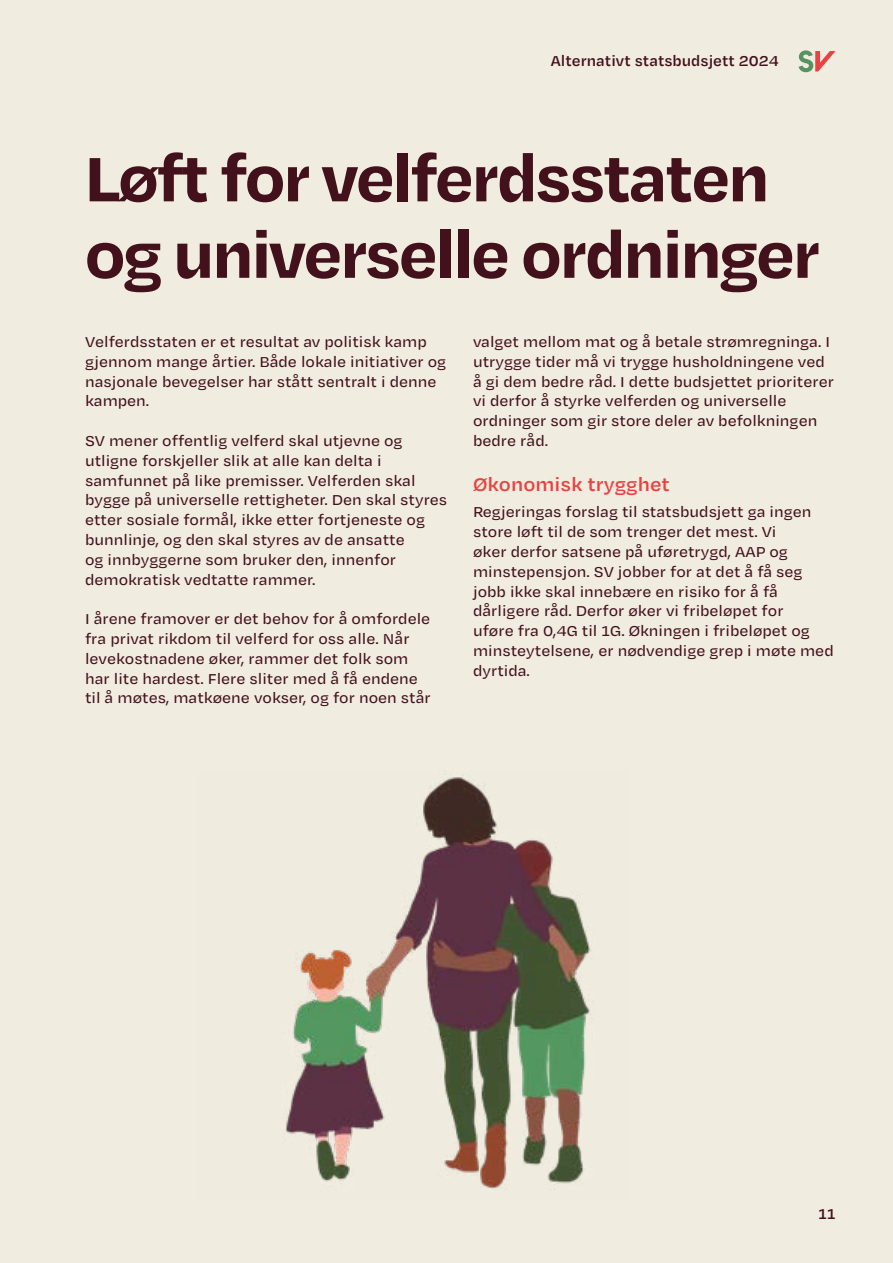
<style>
.page{position:relative;width:893px;height:1263px;background:#f0ecdf}
.page>*{position:absolute;margin:0;border:0;box-sizing:border-box;transform-origin:0 0}
.t1{font:700 72px/76.5px "Degular Text";letter-spacing:-.04em;color:#43111c}
.t2{font:600 21px "Degular Text";color:#e84242}
.t3{font:500 16.5px/19.8px "Degular Text";color:#43111c}
.t4{font:600 16.5px "Degular Text";color:#43111c}
</style>
<div class="page">
<svg style="left:799px;top:50px;width:37px;height:22px"></svg>
<img style="left:285px;top:775px;width:308px;height:415px">
<p class="t4" style="left:551px;top:50px;width:229px">Alternativt statsbudsjett 2024</p>
<h1 class="t1" style="left:84px;top:136px;width:738px">Løft for velferdsstaten og universelle ordninger</h1>
<p class="t3" style="left:85px;top:331px;width:363px">Velferdsstaten er et resultat av politisk kamp gjennom mange årtier. Både lokale initiativer og nasjonale bevegelser har stått sentralt i denne kampen.</p>
<p class="t3" style="left:85px;top:430px;width:364px">SV mener offentlig velferd skal utjevne og utligne forskjeller slik at alle kan delta i samfunnet på like premisser. Velferden skal bygge på universelle rettigheter. Den skal styres etter sosiale formål, ikke etter fortjeneste og bunnlinje, og den skal styres av de ansatte<br>og innbyggerne som bruker den, innenfor demokratisk vedtatte rammer.</p>
<p class="t3" style="left:85px;top:608px;width:347px">I årene framover er det behov for å omfordele fra privat rikdom til velferd for oss alle. Når levekostnadene øker, rammer det folk som har lite hardest. Flere sliter med å få endene til å møtes, matkøene vokser, og for noen står</p>
<p class="t3" style="left:473px;top:331px;width:362px">valget mellom mat og å betale strømregninga. I utrygge tider må vi trygge husholdningene ved å gi dem bedre råd. I dette budsjettet prioriterer vi derfor å styrke velferden og universelle ordninger som gir store deler av befolkningen bedre råd.</p>
<p class="t2" style="left:473px;top:470px;width:198px">Økonomisk trygghet</p>
<p class="t3" style="left:473px;top:501px;width:362px">Regjeringas forslag til statsbudsjett ga ingen store løft til de som trenger det mest. Vi<br>øker derfor satsene på uføretrygd, AAP og minstepensjon. SV jobber for at det å få seg jobb ikke skal innebære en risiko for å få dårligere råd. Derfor øker vi fribeløpet for<br>uføre fra 0,4G til 1G. Økningen i fribeløpet og minsteytelsene, er nødvendige grep i møte med dyrtida.</p>
<p class="t4" style="left:818px;top:1202px;width:19px">11</p>
</div>
